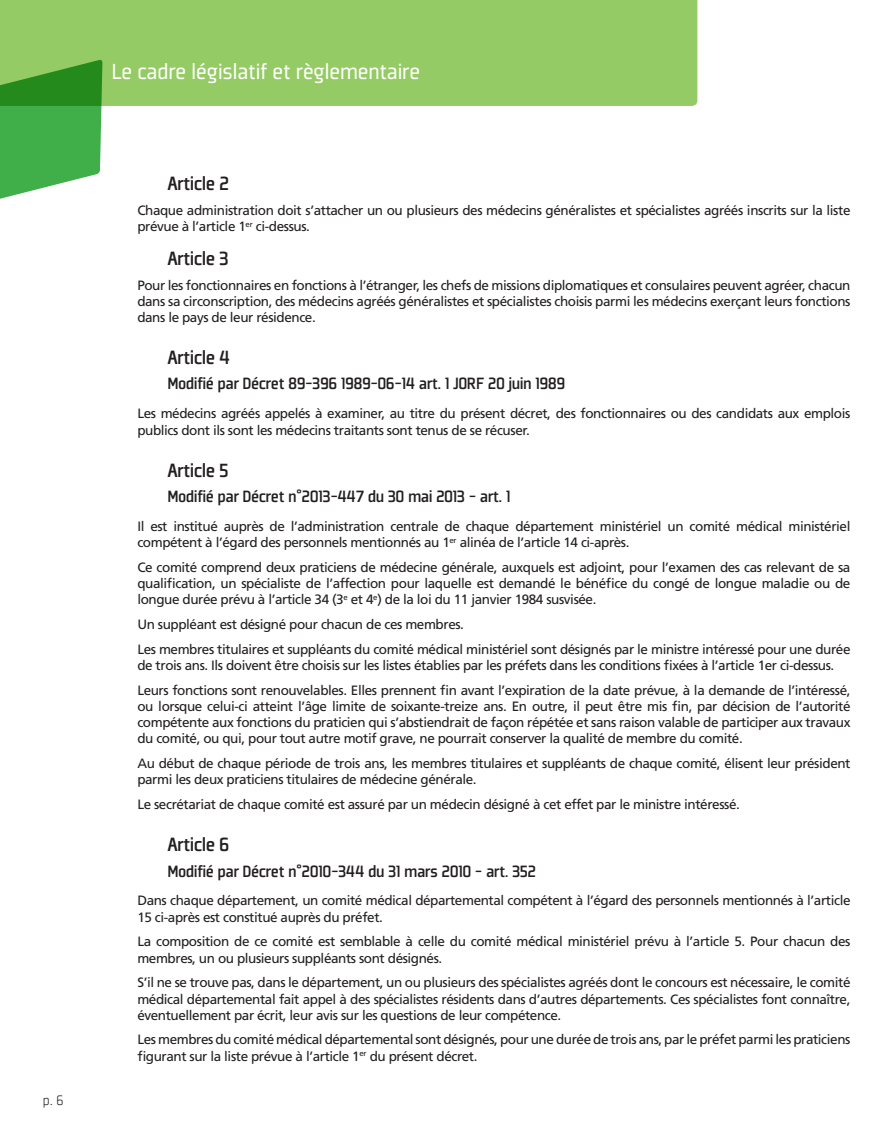
<style>
.page{position:relative;width:893px;height:1136px;background:#fff}
.page>*{position:absolute;margin:0;border:0;box-sizing:border-box;transform-origin:0 0}
.t1{font:24px "Plexes";letter-spacing:-.03em;color:#fff}
.t2{font:500 21px "Plexes";letter-spacing:-.03em;color:#231f20}
.t3{font:500 18px "Plexes";letter-spacing:-.03em;color:#231f20}
.t4{font:300 15px "Plexes";color:#231f20}
.t5{font:13.5px/16.2px "Frutiger";letter-spacing:-.03em;color:#231f20}
</style>
<div class="page">
<div style="left:0;top:0;width:697px;height:106px;background:#95cb64"></div>
<svg style="left:0;top:59px;width:102px;height:140px;background:#53af51"></svg>
<p class="t4" style="left:43px;top:1092px;width:23px">p. 6</p>
<h1 class="t1" style="left:112px;top:58px;width:310px">Le cadre législatif et règlementaire</h1>
<h2 class="t2" style="left:167px;top:173px;width:63px">Article 2</h2>
<p class="t5" style="left:137px;top:202px;width:715px">Chaque administration doit s’attacher un ou plusieurs des médecins généralistes et spécialistes agréés inscrits sur la liste prévue à l’article 1<sup>er</sup> ci-dessus.</p>
<h2 class="t2" style="left:167px;top:247px;width:63px">Article 3</h2>
<p class="t5" style="left:137px;top:276px;width:715px;text-align:justify">Pour les fonctionnaires en fonctions à l’étranger, les chefs de missions diplomatiques et consulaires peuvent agréer, chacun dans sa circonscription, des médecins agréés généralistes et spécialistes choisis parmi les médecins exerçant leurs fonctions dans le pays de leur résidence.</p>
<h2 class="t2" style="left:167px;top:347px;width:65px">Article 4</h2>
<h3 class="t3" style="left:167px;top:374px;width:400px">Modifié par Décret 89-396 1989-06-14 art. 1 JORF 20 juin 1989</h3>
<p class="t5" style="left:137px;top:405px;width:714px">Les médecins agréés appelés à examiner, au titre du présent décret, des fonctionnaires ou des candidats aux emplois publics dont ils sont les médecins traitants sont tenus de se récuser.</p>
<h2 class="t2" style="left:167px;top:459px;width:63px">Article 5</h2>
<h3 class="t3" style="left:167px;top:487px;width:345px">Modifié par Décret n°2013-447 du 30 mai 2013 - art. 1</h3>
<p class="t5" style="left:137px;top:518px;width:715px">Il est institué auprès de l’administration centrale de chaque département ministériel un comité médical ministériel compétent à l’égard des personnels mentionnés au 1<sup>er</sup> alinéa de l’article 14 ci-après.</p>
<p class="t5" style="left:137px;top:559px;width:715px;text-align:justify">Ce comité comprend deux praticiens de médecine générale, auxquels est adjoint, pour l’examen des cas relevant de sa qualification, un spécialiste de l’affection pour laquelle est demandé le bénéfice du congé de longue maladie ou de longue durée prévu à l’article 34 (3<sup>e</sup> et 4<sup>e</sup>) de la loi du 11 janvier 1984 susvisée.</p>
<p class="t5" style="left:137px;top:612px;width:715px;line-height:24.8px">Un suppléant est désigné pour chacun de ces membres.<br>Les membres titulaires et suppléants du comité médical ministériel sont désignés par le ministre intéressé pour une durée</p>
<p class="t5" style="left:137px;top:652px;width:715px;line-height:24.8px">de trois ans. Ils doivent être choisis sur les listes établies par les préfets dans les conditions fixées à l’article 1er ci-dessus.<br>Leurs fonctions sont renouvelables. Elles prennent fin avant l’expiration de la date prévue, à la demande de l’intéressé,</p>
<p class="t5" style="left:137px;top:698px;width:715px;text-align:justify">ou lorsque celui-ci atteint l’âge limite de soixante-treize ans. En outre, il peut être mis fin, par décision de l’autorité compétente aux fonctions du praticien qui s’abstiendrait de façon répétée et sans raison valable de participer aux travaux du comité, ou qui, pour tout autre motif grave, ne pourrait conserver la qualité de membre du comité.</p>
<p class="t5" style="left:137px;top:755px;width:715px">Au début de chaque période de trois ans, les membres titulaires et suppléants de chaque comité, élisent leur président parmi les deux praticiens titulaires de médecine générale.</p>
<p class="t5" style="left:137px;top:796px;width:604px">Le secrétariat de chaque comité est assuré par un médecin désigné à cet effet par le ministre intéressé.</p>
<h2 class="t2" style="left:167px;top:833px;width:64px">Article 6</h2>
<h3 class="t3" style="left:167px;top:861px;width:370px">Modifié par Décret n°2010-344 du 31 mars 2010 - art. 352</h3>
<p class="t5" style="left:137px;top:892px;width:715px">Dans chaque département, un comité médical départemental compétent à l’égard des personnels mentionnés à l’article<br>15 ci-après est constitué auprès du préfet.</p>
<p class="t5" style="left:137px;top:933px;width:715px">La composition de ce comité est semblable à celle du comité médical ministériel prévu à l’article 5. Pour chacun des membres, un ou plusieurs suppléants sont désignés.</p>
<p class="t5" style="left:137px;top:974px;width:715px;text-align:justify">S’il ne se trouve pas, dans le département, un ou plusieurs des spécialistes agréés dont le concours est nécessaire, le comité médical départemental fait appel à des spécialistes résidents dans d’autres départements. Ces spécialistes font connaître, éventuellement par écrit, leur avis sur les questions de leur compétence.</p>
<p class="t5" style="left:137px;top:1031px;width:715px">Les membres du comité médical départemental sont désignés, pour une durée de trois ans, par le préfet parmi les praticiens figurant sur la liste prévue à l’article 1<sup>er</sup> du présent décret.</p>
</div>
